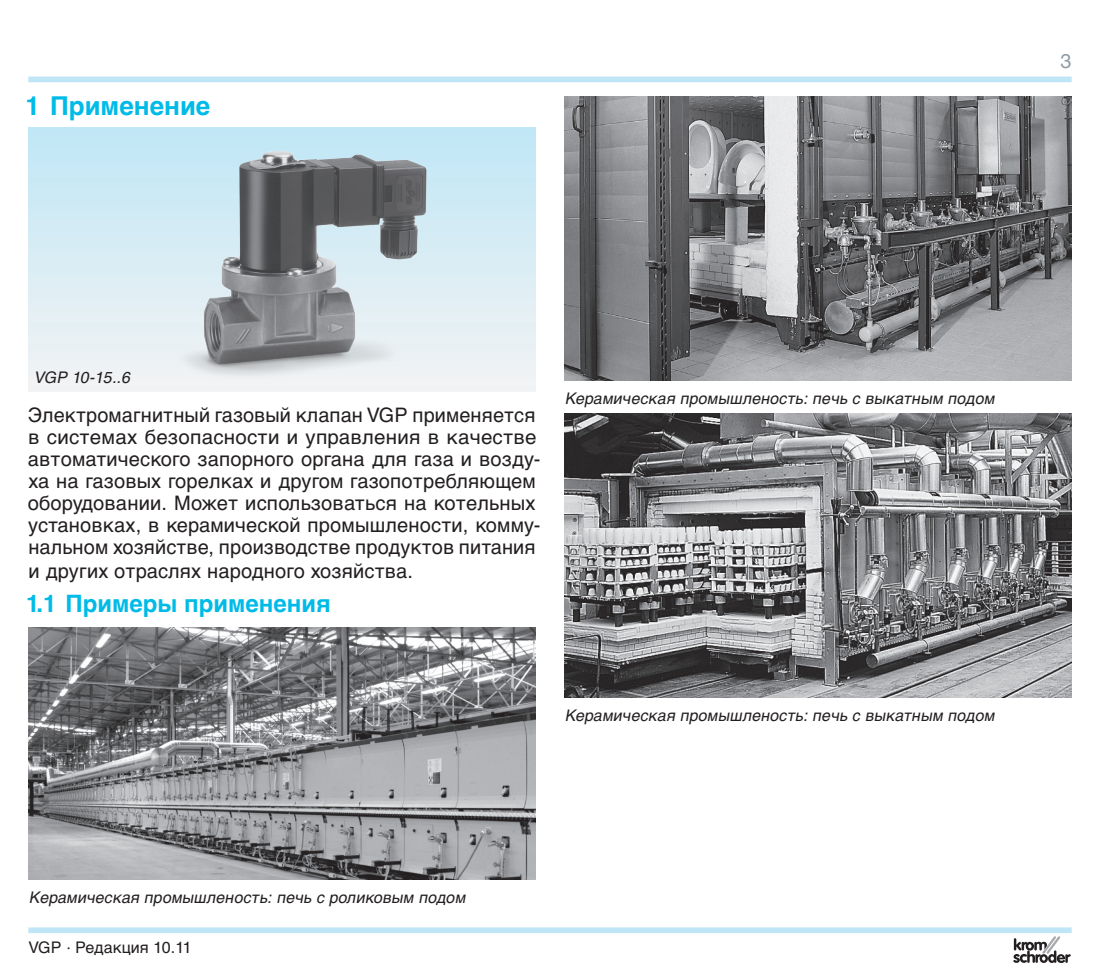
<style>
.page{position:relative;width:1100px;height:970px;background:#fff}
.page>*{position:absolute;margin:0;border:0;box-sizing:border-box;transform-origin:0 0}
.t1{font:700 26px "Helvetica Cyr";color:#00bbe7}
.t2{font:700 24px "Helvetica Cyr";color:#00bbe7}
.t3{font:20px/22px "Helvetica Cyr Upright";letter-spacing:.01em;color:#231f20}
.t4{font:20px "Helvetica Cyr Upright";color:#909da7}
.t5{font:italic 16px "Helvetica Cyr Upright";color:#231f20}
.t6{font:16px "Helvetica Cyr Upright";letter-spacing:.01em;color:#231f20}
</style>
<div class="page">
<div style="left:28px;top:77px;width:1043px;height:5px;background:#bee6f6"></div>
<div style="left:28px;top:927px;width:1043px;height:6px;background:#bee6f6"></div>
<svg style="left:1013px;top:936px;width:58px;height:26px"></svg>
<div style="left:28px;top:128px;width:508px;height:263px;background:linear-gradient(to bottom,#c0e7f6,#f2f3f4)"></div>
<img style="left:165px;top:130px;width:281px;height:261px">
<img style="left:28px;top:627px;width:508px;height:252px">
<img style="left:564px;top:96px;width:507px;height:284px">
<img style="left:564px;top:413px;width:507px;height:284px">
<h1 class="t1" style="left:26px;top:91px;width:186px">1 Применение</h1>
<p class="t4" style="left:1060px;top:50px;width:13px">3</p>
<p class="t5" style="left:34px;top:368px;width:101px">VGP 10-15..6</p>
<p class="t3" style="left:28px;top:404px;width:514px">Электромагнитный газовый клапан VGP применяется в системах безопасности и управления в качестве автоматического запорного органа для газа и возду&shy;ха на газовых горелках и другом газопотребляющем оборудовании. Может использоваться на котельных установках, в керамической промышлености, комму&shy;нальном хозяйстве, производстве продуктов питания</p>
<p class="t3" style="left:28px;top:560px;width:386px">и других отраслях народного хозяйства.</p>
<p class="t2" style="left:26px;top:589px;width:306px">1.1 Примеры применения</p>
<p class="t5" style="left:565px;top:389px;width:434px">Керамическая промышленость: печь с выкатным подом</p>
<p class="t5" style="left:565px;top:706px;width:434px">Керамическая промышленость: печь с выкатным подом</p>
<p class="t5" style="left:29px;top:888px;width:441px">Керамическая промышленость: печь с роликовым подом</p>
<p class="t6" style="left:28px;top:938px;width:165px">VGP · Редакция 10.11</p>
</div>
